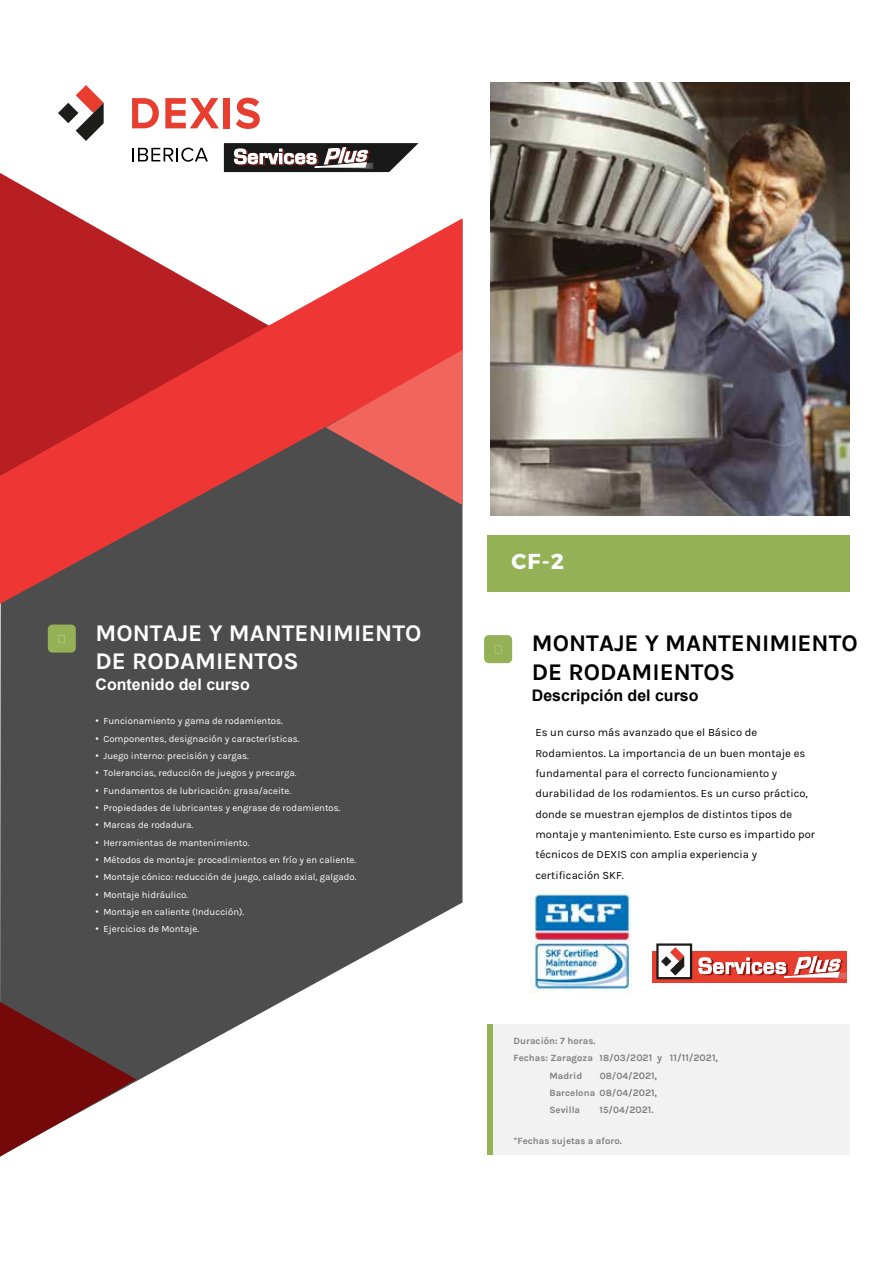
<style>
.page{position:relative;width:893px;height:1263px;background:#fff}
.page>*{position:absolute;margin:0;border:0;box-sizing:border-box;transform-origin:0 0}
.t1{font:700 23.85px/28.7px "Karla";color:#fff}
.t2{font:700 23.85px/28.7px "Karla";color:#000}
.t3{font:700 21.6px "Montserrat";color:#fff}
.t4{font:700 15.9px "Arial";color:#000}
.t5{font:700 15.9px "Arial";color:#fff}
.t6{font:11.1px/20.4px "Karla";color:#000}
.t7{font:9.6px "Karla";color:#fff}
.t8{font:700 9.6px/17.4px "Karla";color:#7f7f7f}
.s1{font-family:"Arial"}
.s2{font-size:10.05px}
</style>
<div class="page">
<svg style="left:0;top:173px;width:80px;height:45px"></svg>
<svg style="left:0;top:604px;width:462px;height:478px;fill:#4d4d4d"></svg>
<div style="left:487px;top:535px;width:362px;height:57px;background:#94b155"></div>
<svg style="left:0;top:218px;width:462px;height:386px;background:#b75151"></svg>
<svg style="left:326px;top:350px;width:136px;height:155px;background:#c7534e"></svg>
<svg style="left:0;top:1002px;width:136px;height:155px"></svg>
<div style="left:90px;top:713px;width:281px;height:221px;background:#4d4d4d"></div>
<svg style="left:48px;top:624px;width:28px;height:29px"></svg>
<div style="left:493px;top:1024px;width:356px;height:130px;background:#f2f2f2"></div>
<div style="left:487px;top:1024px;width:6px;height:130px;background:#94b155"></div>
<svg style="left:484px;top:635px;width:28px;height:28px"></svg>
<img style="left:530px;top:889px;width:101px;height:104px">
<img style="left:490px;top:83px;width:359px;height:432px">
<div style="left:652px;top:951px;width:195px;height:32px;background:#e73e30"></div>
<div style="left:656px;top:943px;width:36px;height:36px;background:#fff;border:2px solid #1d1d1b"></div>
<svg style="left:699px;top:956px;width:148px;height:23px"></svg>
<svg style="left:661px;top:947px;width:23px;height:28px"></svg>
<svg style="left:224px;top:143px;width:195px;height:29px"></svg>
<svg style="left:132px;top:98px;width:27px;height:30px"></svg>
<svg style="left:165px;top:98px;width:54px;height:30px"></svg>
<div style="left:224px;top:98px;width:6px;height:30px;background:#e73e30"></div>
<svg style="left:236px;top:98px;width:24px;height:31px"></svg>
<svg style="left:133px;top:148px;width:75px;height:14px"></svg>
<svg style="left:58px;top:85px;width:46px;height:56px"></svg>
<h1 class="t1" style="left:96px;top:618px;width:327px">MONTAJE Y MANTENIMIENTO<br>DE RODAMIENTOS</h1>
<h3 class="t5" style="left:96px;top:674px;width:156px">Contenido del curso</h3>
<p class="t7" style="left:96px;top:716px;width:189px"><span class="s1">•</span> Funcionamiento y gama de rodamientos.</p>
<p class="t7" style="left:96px;top:733px;width:205px"><span class="s1">•</span> Componentes, designación y características.</p>
<p class="t7" style="left:96px;top:750px;width:155px"><span class="s1">•</span> Juego interno: precisión y cargas.</p>
<p class="t7" style="left:96px;top:768px;width:202px"><span class="s1">•</span> Tolerancias, reducción de juegos y precarga.</p>
<p class="t7" style="left:96px;top:785px;width:197px"><span class="s1">•</span> Fundamentos de lubricación: grasa/aceite.</p>
<p class="t7" style="left:96px;top:802px;width:247px"><span class="s1">•</span> Propiedades de lubricantes y engrase de rodamientos.</p>
<p class="t7" style="left:96px;top:820px;width:99px"><span class="s1">•</span> Marcas de rodadura.</p>
<p class="t7" style="left:96px;top:837px;width:155px"><span class="s1">•</span> Herramientas de mantenimiento.</p>
<p class="t7" style="left:96px;top:854px;width:262px"><span class="s1">•</span> Métodos de montaje: procedimientos en frío y en caliente.</p>
<p class="t7" style="left:96px;top:872px;width:263px"><span class="s1">•</span> Montaje cónico: reducción de juego, calado axial, galgado.</p>
<p class="t7" style="left:96px;top:889px;width:94px"><span class="s1">•</span> Montaje hidráulico.</p>
<p class="t7" style="left:96px;top:906px;width:150px"><span class="s1">•</span> Montaje en caliente (Inducción).</p>
<p class="t7" style="left:96px;top:924px;width:105px"><span class="s1">•</span> Ejercicios de Montaje.</p>
<h2 class="t3" style="left:512px;top:544px;width:54px">CF-2</h2>
<h1 class="t2" style="left:532px;top:629px;width:327px">MONTAJE Y MANTENIMIENTO<br>DE RODAMIENTOS</h1>
<h3 class="t4" style="left:532px;top:685px;width:168px">Descripción del curso</h3>
<p class="t6" style="left:535px;top:722px;width:281px">Es un curso más avanzado que el Básico de Rodamientos. La importancia de un buen montaje es fundamental para el correcto funcionamiento y durabilidad de los rodamientos. Es un curso práctico, donde se muestran ejemplos de distintos tipos de montaje y mantenimiento. Este curso es impartido por técnicos de DEXIS con amplia experiencia y certificación SKF.</p>
<p class="t8" style="left:513px;top:1032px;width:83px">Duración: 7 horas.</p>
<p class="t8" style="left:549px;top:1049px;width:170px;text-indent:-36px">Fechas: Zaragoza 18/03/<span class="s2">2021 y 11/11/2021,<br></span>Madrid</p>
<p class="t8" style="left:549px;top:1066px;width:109px;text-align:justify;text-indent:50px">08/04/<span class="s2">2021, </span>Barcelona 08/04/<span class="s2">2021, </span>Sevilla</p>
<p class="t8" style="left:600px;top:1101px;width:55px">15/04/<span class="s2">2021.</span></p>
<p class="t8" style="left:513px;top:1132px;width:110px">*Fechas sujetas a aforo.</p>
</div>
